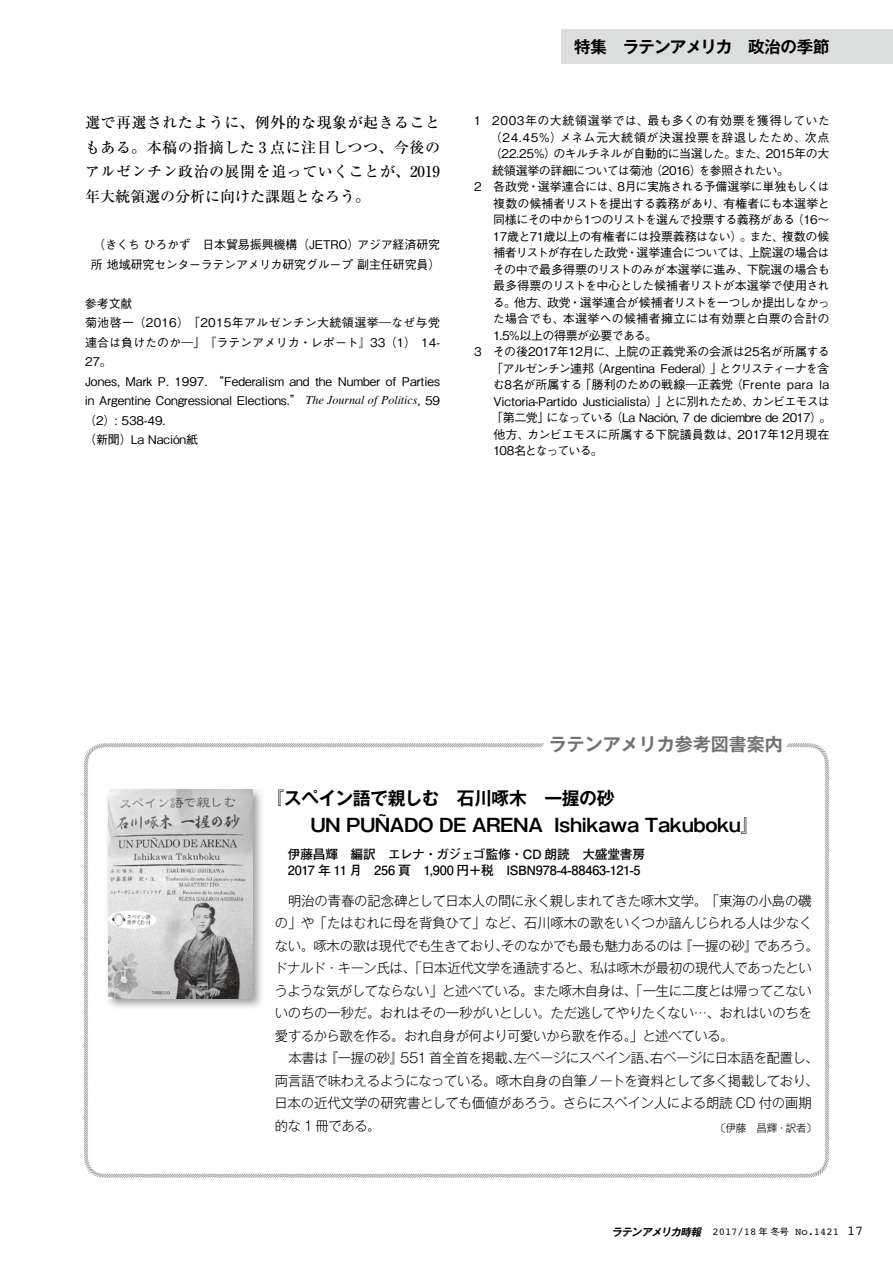
<style>
.page{position:relative;width:893px;height:1263px;background:#fff}
.page>*{position:absolute;margin:0;border:0;box-sizing:border-box;transform-origin:0 0}
.t1{font:700 18px/27px "Gothic MB101 Pro De";letter-spacing:-.025em;color:#000}
.t2{font:700 18px "Gothic MB101 Pro De";color:#727171}
.t3{font:700 16.5px "Gothic MB101 Pro De";letter-spacing:-.035em;color:#000}
.t4{font:500 15px/24.8px "Ryumin Pro";letter-spacing:.015em;color:#000;text-align:justify}
.t5{font:300 13.5px/22.5px "Gothic MB101 Pro";letter-spacing:-.025em;color:#000}
.t6{font:700 12.75px/17px "Futo Go B101 Pro";letter-spacing:-.02em;color:#000}
.t7{font:500 12px/19.5px "Gothic BBB Pro";letter-spacing:-.015em;color:#000}
.t8{font:500 12px "Gothic BBB Pro";letter-spacing:-.055em;color:#000}
.t9{font:500 12px "Gothic BBB Pro";letter-spacing:-.04em;color:#000}
.t10{font:500 12px "Gothic BBB Pro";letter-spacing:-.045em;color:#000}
.t11{font:500 12px "Gothic BBB Pro";letter-spacing:-.035em;color:#000}
.t12{font:500 12px "Gothic BBB Pro";letter-spacing:.03em;color:#000}
.t13{font:500 12px "Gothic BBB Pro";letter-spacing:.05em;color:#000}
.t14{font:500 12px "Gothic BBB Pro";letter-spacing:-.05em;color:#000}
.t15{font:500 12px "Gothic BBB Pro";letter-spacing:.015em;color:#000}
.t16{font:500 12px "Gothic BBB Pro";letter-spacing:-.09em;color:#000}
.t17{font:10.5px "Courier";color:#000}
.s1{font-family:"Times";font-weight:400;font-style:italic}
.s2{font-family:"Gothic MB101 Pro De";font-weight:700;font-style:italic}
.s3{font-family:"Gothic MB101 Pro";font-size:9px}
.s4{font-size:13.5px}
</style>
<div class="page">
<div style="left:561px;top:30px;width:332px;height:34px;background:#dcdddd"></div>
<svg style="left:84px;top:743px;width:745px;height:435px"></svg>
<div style="left:104px;top:786px;width:161px;height:225px;background:#000;opacity:.4"></div>
<img style="left:108px;top:790px;width:144px;height:208px">
<p class="t4" style="left:85px;top:109px;width:357px">選で再選されたように、例外的な現象が起きることもある。本稿の指摘した 3 点に注目しつつ、今後のアルゼンチン政治の展開を追っていくことが、2019年大統領選の分析に向けた課題となろう。</p>
<p class="t7" style="left:91px;top:233px;width:351px">（きくち ひろかず　日本貿易振興機構（JETRO）アジア経済研究所 地域研究センターラテンアメリカ研究グループ 副主任研究員）</p>
<p class="t7" style="left:84px;top:292px;width:357px">参考文献<br>菊池啓一（2016）「2015年アルゼンチン大統領選挙―なぜ与党連合は負けたのか―」『ラテンアメリカ・レポート』33（1） 14-<br>27。<br>Jones, Mark P. 1997. “Federalism and the Number of Parties in Argentine Congressional Elections.” <span class="s1">The Journal of Politics</span>, 59（2）: 538-49.<br>（新聞）La Nación紙</p>
<h2 class="t3" style="left:574px;top:33px;width:257px">特集　ラテンアメリカ　政治の季節</h2>
<p class="t12" style="left:474px;top:111px;width:357px">1　2003年の大統領選挙では、最も多くの有効票を獲得していた</p>
<p class="t13" style="left:490px;top:128px;width:341px">（24.45%）メネム元大統領が決選投票を辞退したため、次点</p>
<p class="t10" style="left:490px;top:144px;width:341px">（22.25%）のキルチネルが自動的に当選した。また、2015年の大</p>
<p class="t8" style="left:492px;top:161px;width:298px">統領選挙の詳細については菊池（2016）を参照されたい。</p>
<p class="t11" style="left:474px;top:177px;width:357px">2　各政党・選挙連合には、8月に実施される予備選挙に単独もしくは</p>
<p class="t7" style="left:493px;top:192px;width:338px">複数の候補者リストを提出する義務があり、有権者にも本選挙と</p>
<p class="t8" style="left:493px;top:210px;width:338px">同様にその中から1つのリストを選んで投票する義務がある（16～</p>
<p class="t7" style="left:493px;top:225px;width:338px">17歳と71歳以上の有権者には投票義務はない）。また、複数の候</p>
<p class="t14" style="left:493px;top:243px;width:338px">補者リストが存在した政党・選挙連合については、上院選の場合は</p>
<p class="t7" style="left:493px;top:258px;width:338px">その中で最多得票のリストのみが本選挙に進み、下院選の場合も</p>
<p class="t7" style="left:493px;top:274px;width:338px">最多得票のリストを中心とした候補者リストが本選挙で使用され</p>
<p class="t9" style="left:493px;top:293px;width:338px">る。他方、政党・選挙連合が候補者リストを一つしか提出しなかっ</p>
<p class="t15" style="left:493px;top:309px;width:338px">た場合でも、本選挙への候補者擁立には有効票と白票の合計の</p>
<p class="t9" style="left:493px;top:326px;width:166px">1.5%以上の得票が必要である。</p>
<p class="t7" style="left:474px;top:340px;width:357px">3　その後2017年12月に、上院の正義党系の会派は25名が所属する</p>
<p class="t7" style="left:491px;top:357px;width:340px">「アルゼンチン連邦（Argentina Federal）」とクリスティーナを含</p>
<p class="t7" style="left:493px;top:373px;width:338px">む8名が所属する「勝利のための戦線―正義党（Frente para la</p>
<p class="t7" style="left:493px;top:390px;width:338px">Victoria-Partido Justicialista）」とに別れたため、カンビエモスは</p>
<p class="t7" style="left:491px;top:406px;width:342px">「第二党」になっている（La Nación, 7 de diciembre de 2017）。</p>
<p class="t7" style="left:493px;top:423px;width:338px">他方、カンビエモスに所属する下院議員数は、2017年12月現在</p>
<p class="t16" style="left:493px;top:441px;width:111px">108名となっている。</p>
<h1 class="t2" style="left:549px;top:730px;width:236px">ラテンアメリカ参考図書案内</h1>
<h1 class="t1" style="left:275px;top:782px;width:485px;text-indent:-9px">『スペイン語で親しむ　石川啄木　一握の砂<br>　　UN PUÑADO DE ARENA Ishikawa Takuboku』</h1>
<p class="t6" style="left:288px;top:844px;width:359px">伊藤昌輝　編訳　エレナ・ガジェゴ監修・CD 朗読　大盛堂書房<br>2017 年 11 月　256 頁　1,900 円＋税　ISBN978-4-88463-121-5</p>
<p class="t5" style="left:274px;top:887px;width:546px;text-indent:14px">明治の青春の記念碑として日本人の間に永く親しまれてきた啄木文学。 「東海の小島の磯の」や「たはむれに母を背負ひて」など、石川啄木の歌をいくつか諳んじられる人は少なくない。啄木の歌は現代でも生きており、そのなかでも最も魅力あるのは『一握の砂』であろう。ドナルド・キーン氏は、「日本近代文学を通読すると、私は啄木が最初の現代人であったというような気がしてならない」と述べている。また啄木自身は、「一生に二度とは帰ってこないいのちの一秒だ。おれはその一秒がいとしい。ただ逃してやりたくない…､おれはいのちを愛するから歌を作る。おれ自身が何より可愛いから歌を作る。」と述べている。</p>
<p class="t5" style="left:275px;top:1045px;width:545px;text-align:justify;text-indent:14px">本書は『一握の砂』551 首全首を掲載、左ページにスペイン語、右ページに日本語を配置し、両言語で味わえるようになっている。啄木自身の自筆ノートを資料として多く掲載しており、日本の近代文学の研究書としても価値があろう。さらにスペイン人による朗読 CD 付の画期</p>
<p class="t17" style="left:611px;top:1223px;width:253px"><span class="s2">ラテンアメリカ時報</span> 2017/18 <span class="s3">年 冬号</span> No.1421 <span class="s4">17</span></p>
</div>
